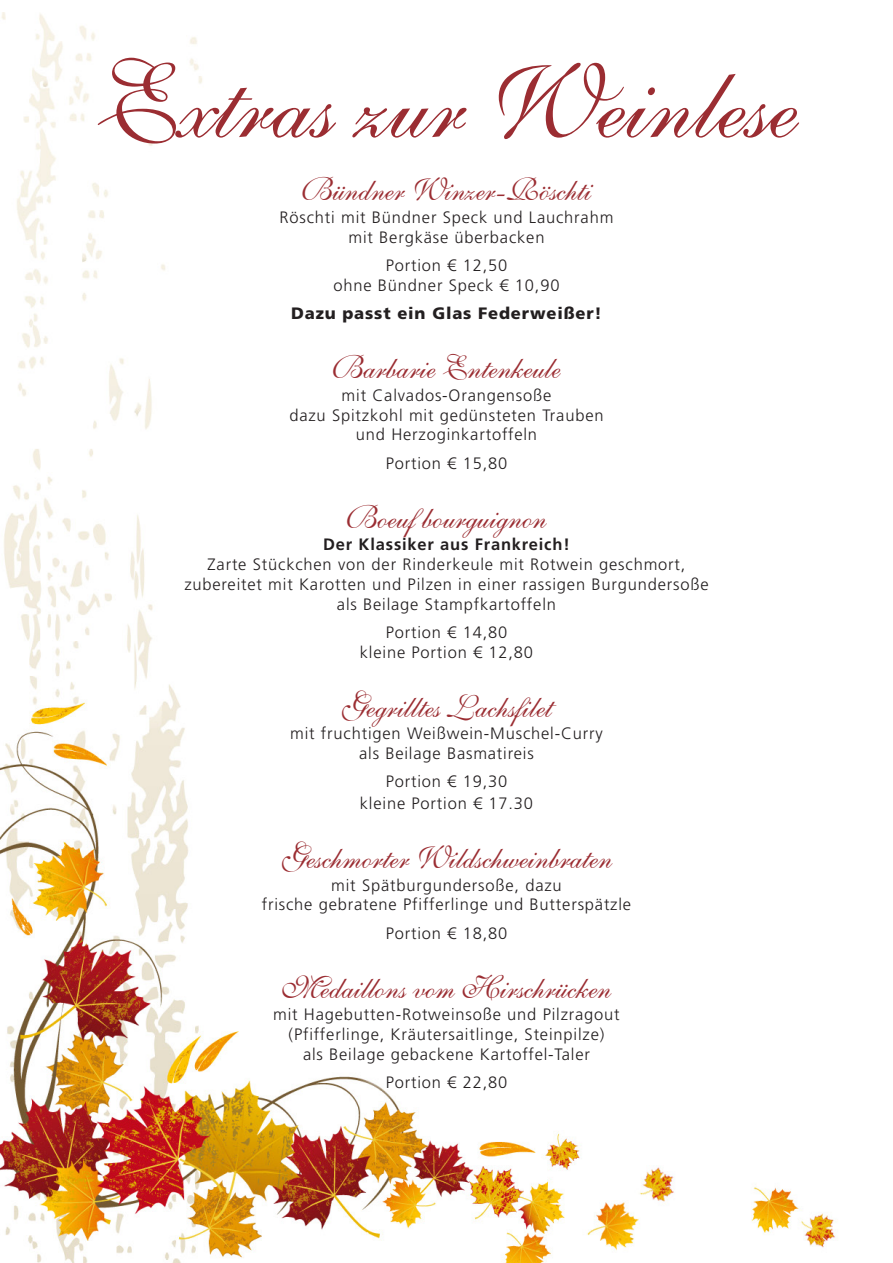
<style>
.page{position:relative;width:893px;height:1263px;background:#fff}
.page>*{position:absolute;margin:0;border:0;box-sizing:border-box;transform-origin:0 0}
.t1{font:103.5px "English 111 Presto BT";color:#9b2d32}
.t2{font:31.5px "English 111 Presto BT";color:#9b2d32}
.t3{font:300 16.5px/19.8px "Frutiger LT Std";letter-spacing:.05em;color:#231f20;text-align:center}
.t4{font:900 16.5px "Frutiger LT Std";letter-spacing:.05em;color:#231f20}
.t5{font:700 16.5px "Frutiger LT Std";letter-spacing:.05em;color:#231f20}
</style>
<div class="page">
<img style="left:0;top:13px;width:836px;height:1250px">
<h1 class="t1" style="left:95px;top:39px;width:705px">Extras zur Weinlese</h1>
<h2 class="t2" style="left:301px;top:171px;width:291px">Bündner Winzer-Röschti</h2>
<p class="t3" style="left:280px;top:208px;width:335px">Röschti mit Bündner Speck und Lauchrahm mit Bergkäse überbacken</p>
<p class="t3" style="left:333px;top:256px;width:228px">Portion € 12,50<br>ohne Bündner Speck € 10,90</p>
<p class="t4" style="left:291px;top:303px;width:312px">Dazu passt ein Glas Federweißer!</p>
<h2 class="t2" style="left:332px;top:348px;width:230px">Barbarie Entenkeule</h2>
<p class="t3" style="left:289px;top:385px;width:316px">mit Calvados-Orangensoße<br>dazu Spitzkohl mit gedünsteten Trauben und Herzoginkartoffeln</p>
<p class="t3" style="left:386px;top:453px;width:123px">Portion € 15,80</p>
<h2 class="t2" style="left:346px;top:498px;width:202px">Boeuf bourguignon</h2>
<p class="t5" style="left:323px;top:535px;width:248px">Der Klassiker aus Frankreich!</p>
<p class="t3" style="left:184px;top:555px;width:526px">Zarte Stückchen von der Rinderkeule mit Rotwein geschmort, zubereitet mit Karotten und Pilzen in einer rassigen Burgundersoße als Beilage Stampfkartoffeln</p>
<p class="t3" style="left:360px;top:622px;width:175px">Portion € 14,80<br>kleine Portion € 12,80</p>
<h2 class="t2" style="left:341px;top:687px;width:213px">Gegrilltes Lachsfilet</h2>
<p class="t3" style="left:290px;top:724px;width:314px">mit fruchtigen Weißwein-Muschel-Curry als Beilage Basmatireis</p>
<p class="t3" style="left:360px;top:771px;width:175px;line-height:21.6px">Portion € 19,30<br>kleine Portion € 17.30</p>
<h2 class="t2" style="left:281px;top:838px;width:333px">Geschmorter Wildschweinbraten</h2>
<p class="t3" style="left:262px;top:875px;width:371px">mit Spätburgundersoße, dazu<br>frische gebratene Pfifferlinge und Butterspätzle</p>
<p class="t3" style="left:386px;top:923px;width:123px">Portion € 18,80</p>
<h2 class="t2" style="left:281px;top:968px;width:331px">Medaillons vom Hirschrücken</h2>
<p class="t3" style="left:273px;top:1005px;width:348px">mit Hagebutten-Rotweinsoße und Pilzragout (Pfifferlinge, Kräutersaitlinge, Steinpilze)<br>als Beilage gebackene Kartoffel-Taler</p>
<p class="t3" style="left:386px;top:1073px;width:123px">Portion € 22,80</p>
</div>
